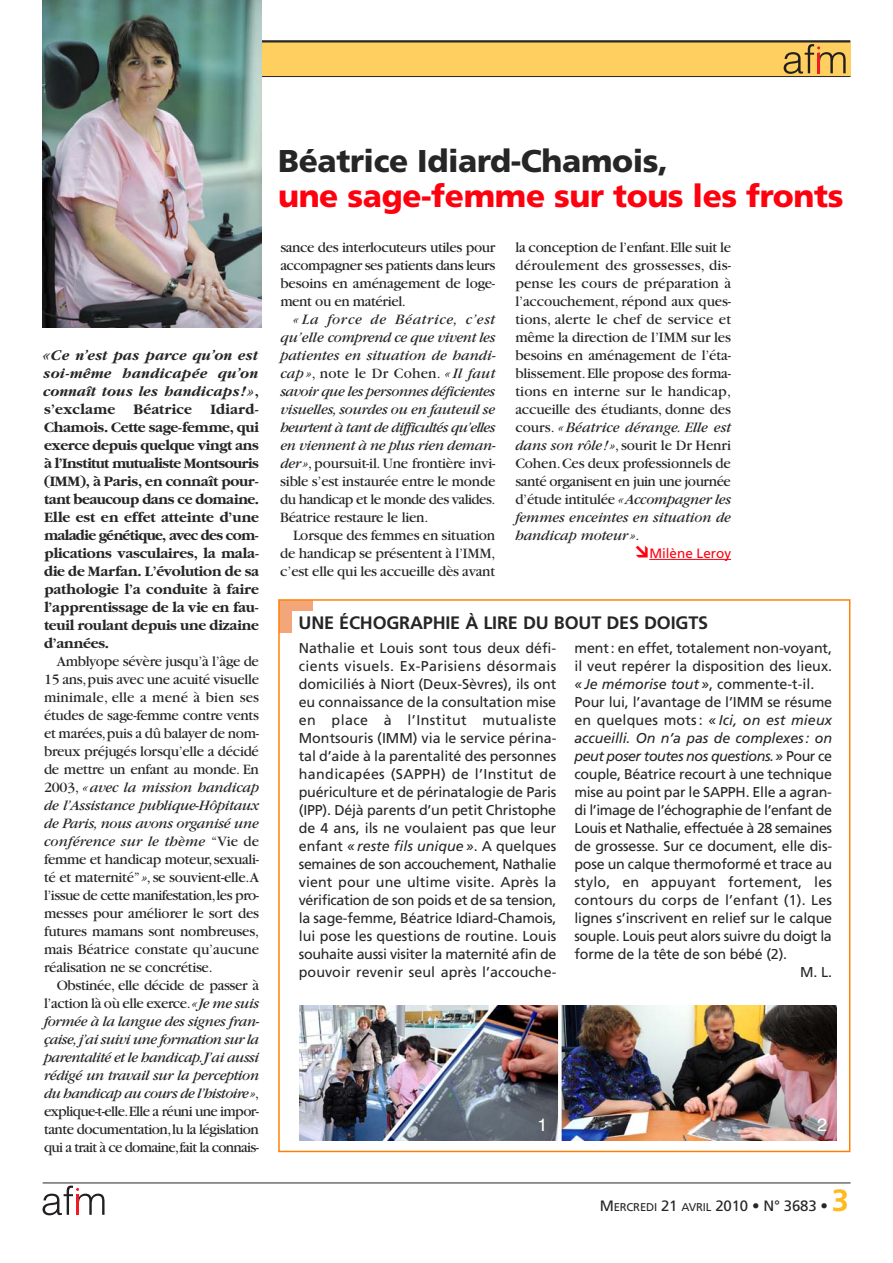
<style>
.page{position:relative;width:893px;height:1263px;background:#fff}
.page>*{position:absolute;margin:0;border:0;box-sizing:border-box;transform-origin:0 0}
.t1{font:900 31.5px "Frutiger";letter-spacing:-.01em;color:#ff000f}
.t2{font:900 31.5px "Frutiger";letter-spacing:-.01em;color:#272627}
.t3{font:700 18px "Frutiger";letter-spacing:-.01em;color:#272627}
.t4{font:18px "Helvetica";color:#fff}
.t5{font:15px/18px "Garamond";letter-spacing:-.01em;color:#272627;text-align:justify}
.t6{font:italic 15px/18px "Garamond";letter-spacing:-.04em;color:#272627;text-align:justify}
.t7{font:700 15px/18px "Garamond";letter-spacing:-.02em;color:#272627;text-align:justify}
.t8{font:15px "Frutiger";letter-spacing:-.01em;color:#272627}
.t9{font:14.25px/18px "Frutiger";letter-spacing:-.01em;color:#272627;text-align:justify}
.t10{font:14.25px "Frutiger";letter-spacing:-.035em;color:#272627}
.t11{font:italic 14.25px "Frutiger";letter-spacing:-.005em;color:#272627}
.t12{font:14.25px "Frutiger";letter-spacing:.01em;color:#272627}
.t13{font:italic 14.25px "Frutiger";letter-spacing:-.035em;color:#272627}
.t14{font:14.25px "Frutiger";letter-spacing:.015em;color:#272627}
.t15{font:13.5px "Frutiger";color:#ff000f}
.s1{font-style:italic;font-size:15.6px}
.s2{font-style:italic}
.s3{font-style:normal}
.s4{font-size:11.25px}
.s5{font-weight:700;font-size:30.6px;color:#ffba1c}
</style>
<div class="page">
<hr style="left:43px;top:1182px;width:807px;height:1px;background:#272627">
<svg style="left:43px;top:1185px;width:62px;height:30px"></svg>
<div style="left:43px;top:42px;width:808px;height:35px;background:#ffcf60"></div>
<svg style="left:784px;top:44px;width:62px;height:30px"></svg>
<hr style="left:43px;top:76px;width:807px;height:1px;background:#272627">
<hr style="left:43px;top:40px;width:807px;height:2px;background:#272627">
<div style="left:280px;top:601px;width:33px;height:10px;background:#f3a679"></div>
<div style="left:280px;top:601px;width:11px;height:32px;background:#f3a679"></div>
<div style="left:278px;top:599px;width:572px;height:553px;border:2px solid #ff8008"></div>
<img style="left:300px;top:1005px;width:536px;height:135px">
<img style="left:43px;top:0;width:218px;height:327px">
<hr style="left:649px;top:559px;width:82px;height:1px;background:#ff000f">
<p class="t7" style="left:44px;top:346px;width:217px"><span class="s1">«C</span><span class="s2">e n’est pas parce qu’on est soi-même handicapée qu’on connaît tous les handicaps !»</span>, s’exclame Béatrice Idiard-Chamois. Cette sage-femme, qui exerce depuis quelque vingt ans à l’Institut mutualiste Montsouris (IMM), à Paris, en connaît pour&shy;tant beaucoup dans ce domaine.<br>Elle est en effet atteinte d’une maladie génétique, avec des com&shy;plications vasculaires, la mala&shy;die de Marfan. L’évolution de sa pathologie l’a conduite à faire l’apprentissage de la vie en fau&shy;teuil roulant depuis une dizaine d’années.</p>
<p class="t5" style="left:44px;top:654px;width:217px;text-indent:13px">Amblyope sévère jusqu’à l’âge de 15 ans, puis avec une acuité visuelle minimale, elle a mené à bien ses études de sage-femme contre vents et marées, puis a dû balayer de nom&shy;breux préjugés lorsqu’elle a décidé de mettre un enfant au monde. En 2003, <span class="s2">«avec la mission handicap de l’Assistance publique-Hôpitaux de Paris, nous avons organisé une conférence sur le thème</span> “Vie de femme et handicap moteur, sexuali&shy;té et maternité” <span class="s2">»</span>, se souvient-elle.A l’issue de cette manifestation,les pro&shy;messes pour améliorer le sort des futures mamans sont nombreuses, mais Béatrice constate qu’aucune réalisation ne se concrétise.</p>
<p class="t6" style="left:44px;top:978px;width:217px;text-indent:13px"><span class="s3">Obstinée, elle décide de passer à l’action là où elle exerce.</span>«Je me suis formée à la langue des signes fran&shy;çaise, j’ai suivi une formation sur la parentalité et le handicap.J’ai aussi rédigé un travail sur la perception du handicap au cours de l’his toire»<span class="s3">, explique-t-elle.Elle a réuni une impor&shy;tante documentation,lu la législation qui a trait à ce domaine,fait la connais-</span></p>
<h1 class="t2" style="left:278px;top:149px;width:391px">Béatrice Idiard-Chamois,</h1>
<h1 class="t1" style="left:278px;top:183px;width:567px">une sage-femme sur tous les fronts</h1>
<p class="t5" style="left:280px;top:240px;width:217px">sance des interlocuteurs utiles pour accompagner ses patients dans leurs besoins en aménagement de loge&shy;ment ou en matériel.</p>
<p class="t6" style="left:280px;top:312px;width:217px;text-indent:13px">« La force de Béatrice, c’est qu’elle comprend ce que vivent les patientes en situation de handi&shy;cap »<span class="s3">, note le Dr Cohen.</span> « Il faut savoir que les personnes déficientes visuelles, sourdes ou en fauteuil se heurtent à tant de difficultés qu’elles en viennent à ne plus rien deman&shy;der»<span class="s3">, poursuit-il. Une frontière invi&shy;sible s’est instaurée entre le monde du handicap et le monde des valides.<br>Béatrice restaure le lien.</span></p>
<p class="t5" style="left:280px;top:528px;width:217px;text-indent:13px">Lorsque des femmes en situation de handicap se présentent à l’IMM, c’est elle qui les accueille dès avant</p>
<p class="t5" style="left:515px;top:240px;width:217px">la conception de l’enfant. Elle suit le déroulement des grossesses, dis&shy;pense les cours de préparation à l’accouchement, répond aux ques&shy;tions, alerte le chef de service et même la direction de l’IMM sur les besoins en aménagement de l’éta&shy;blissement. Elle propose des forma&shy;tions en in terne sur le handicap, accueille des étudiants, donne des cours. <span class="s2">«Béatrice dérange. Elle est dans son rôle !»</span>, sourit le Dr Henri Cohen. Ces deux professionnels de santé organisent en juin une journée d’étude intitulée <span class="s2">«Accompagner les femmes enceintes en situation de handicap moteur»</span>.</p>
<p class="t15" style="left:649px;top:548px;width:83px">Milène Leroy</p>
<p class="t3" style="left:299px;top:615px;width:411px">UNE ÉCHOGRAPHIE À LIRE DU BOUT DES DOIGTS</p>
<p class="t9" style="left:299px;top:640px;width:259px">Nathalie et Louis sont tous deux défi&shy;cients visuels. Ex-Parisiens désormais domiciliés à Niort (Deux-Sèvres), ils ont eu connaissance de la consultation mise en place à l’Institut mutualiste Montsouris (IMM) via le service périna&shy;tal d’aide à la parentalité des personnes handicapées (SAPPH) de l’Institut de puériculture et de périnatalogie de Paris (IPP). Déjà parents d’un petit Christophe de 4 ans, ils ne voulaient pas que leur enfant <span class="s2">« reste fils unique »</span>. A quelques semaines de son accouchement, Nathalie vient pour une ultime visite. Après la vérification de son poids et de sa tension, la sage-femme, Béatrice Idiard-Chamois, lui pose les questions de routine. Louis souhaite aussi visiter la maternité afin de pouvoir revenir seul après l’accouche-</p>
<p class="t9" style="left:574px;top:640px;width:259px">ment: en effet, totalement non-voyant,</p>
<p class="t9" style="left:574px;top:658px;width:259px">il veut repérer la disposition des lieux.</p>
<p class="t11" style="left:574px;top:678px;width:241px">« Je mémorise tout »<span class="s3">, commente-t-il.</span></p>
<p class="t9" style="left:574px;top:694px;width:259px">Pour lui, l’avantage de l’IMM se résume</p>
<p class="t12" style="left:574px;top:714px;width:259px">en quelques mots : <span class="s2">« Ici, on est mieux</span></p>
<p class="t11" style="left:574px;top:732px;width:259px">accueilli. On n’a pas de complexes: on</p>
<p class="t13" style="left:574px;top:750px;width:259px">peut poser toutes nos questions.» <span class="s3">Pour ce</span></p>
<p class="t9" style="left:574px;top:766px;width:259px">couple, Béatrice recourt à une technique</p>
<p class="t9" style="left:574px;top:784px;width:259px">mise au point par le SAPPH. Elle a agran-</p>
<p class="t10" style="left:574px;top:804px;width:259px">di l’image de l’échographie de l’enfant de</p>
<p class="t10" style="left:574px;top:822px;width:259px">Louis et Nathalie, effectuée à 28 semaines</p>
<p class="t9" style="left:574px;top:838px;width:259px">de grossesse. Sur ce document, elle dis-</p>
<p class="t9" style="left:574px;top:856px;width:259px">pose un calque thermoformé et trace au</p>
<p class="t14" style="left:574px;top:876px;width:259px">stylo, en appuyant fortement, les</p>
<p class="t12" style="left:574px;top:894px;width:259px">contours du corps de l’enfant (1). Les</p>
<p class="t9" style="left:574px;top:910px;width:259px">lignes s’inscrivent en relief sur le calque</p>
<p class="t9" style="left:574px;top:928px;width:259px">souple. Louis peut alors suivre du doigt la</p>
<p class="t9" style="left:574px;top:946px;width:214px">forme de la tête de son bébé (2).</p>
<p class="t9" style="left:800px;top:964px;width:33px">M. L.</p>
<p class="t4" style="left:537px;top:1117px;width:12px">1</p>
<p class="t4" style="left:817px;top:1117px;width:12px">2</p>
<p class="t8" style="left:600px;top:1200px;width:251px">M<span class="s4">ERCREDI</span> 21 <span class="s4">AVRIL</span> 2010 • N° 3683 • <span class="s5">3</span></p>
</div>
